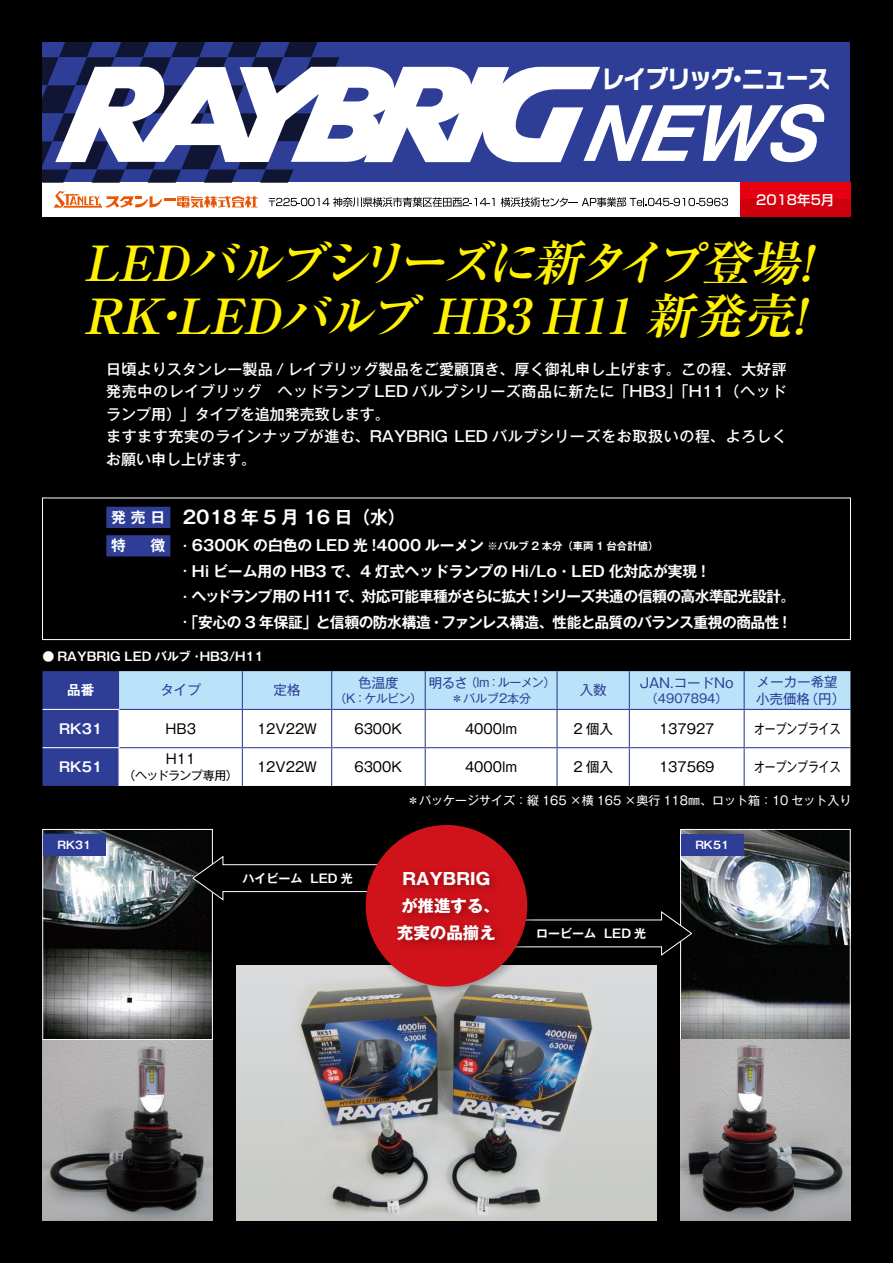
<style>
.page{position:relative;width:893px;height:1263px;background:#000}
.page>*{position:absolute;margin:0;border:0;box-sizing:border-box;transform-origin:0 0}
.t1{font:italic 700 48.45px/52.9px "Ryumin Pro";color:#fff100}
.t2{font:700 24px "Typelabo N";letter-spacing:-.02em;color:#fff;scale:.93 1}
.t3{font:700 18px "Gothic MB101 Pr 6 N De";color:#fff}
.t4{font:700 16.5px/27px "Gothic MB101 Pr 6 N";color:#fff;text-align:center}
.t5{font:700 15px/25.5px "Gothic MB101 Pr 6 N De";letter-spacing:-.025em;color:#fff}
.t6{font:500 15px/22.5px "Gothic MB101 Pr 6 N";letter-spacing:.01em;color:#fff}
.t7{font:13.5px "Gothic MB101 Pr 6 N";color:#000}
.t8{font:13.5px/16.5px "Gothic MB101 Pr 6 N";color:#2e3e96}
.t9{font:13.5px "Gothic MB101 Pr 6 N";color:#000;scale:.8 1}
.t10{font:700 13.5px "Gothic MB101 Pr 6 N De";color:#fff}
.t11{font:500 13.5px "Shin Go Pro";color:#fff}
.t12{font:700 12px "Gothic MB101 Pr 6 N De";color:#fff}
.t13{font:12px "Gothic MB101 Pr 6 N";color:#fff}
.t14{font:12px/15.8px "Gothic MB101 Pr 6 N";color:#2e3e96;text-align:center}
.t15{font:12px "Gothic MB101 Pr 6 N";letter-spacing:-.05em;color:#000}
.t16{font:700 10.5px "Gothic MB101 Pr 6 N De";color:#fff}
.s1{font-size:15px}
.s2{font-family:"Gothic MB101 Pr 6 N";font-weight:500;font-size:13.5px}
.s3{font-size:10.5px}
.s4{font-size:13.5px}
</style>
<div class="page">
<div style="left:43px;top:43px;width:807px;height:174px;background:#2e3e96"></div>
<div style="left:43px;top:183px;width:807px;height:34px;background:#fff"></div>
<div style="left:740px;top:183px;width:110px;height:34px;background:#e60012"></div>
<div style="left:740px;top:200px;width:110px;height:17px;background:#cf000e"></div>
<svg style="left:54px;top:191px;width:204px;height:17px"></svg>
<svg style="left:269px;top:197px;width:226px;height:10px"></svg>
<svg style="left:501px;top:197px;width:227px;height:10px"></svg>
<svg style="left:43px;top:43px;width:308px;height:140px"></svg>
<svg style="left:600px;top:104px;width:224px;height:58px"></svg>
<svg style="left:55px;top:66px;width:545px;height:96px;fill:#fff"></svg>
<div style="left:106px;top:507px;width:64px;height:21px;background:#2e3e96"></div>
<div style="left:106px;top:535px;width:64px;height:21px;background:#2e3e96"></div>
<img style="left:236px;top:965px;width:421px;height:255px">
<svg style="left:43px;top:671px;width:807px;height:115px;background:#97bae0"></svg>
<div style="left:120px;top:710px;width:730px;height:76px;background:#fff"></div>
<hr style="left:43px;top:709px;width:77px;height:1px;background:#fff">
<hr style="left:43px;top:747px;width:77px;height:1px;background:#fff">
<hr style="left:242px;top:671px;width:1px;height:38px;background:#2e3e96">
<hr style="left:331px;top:671px;width:1px;height:38px;background:#2e3e96">
<hr style="left:425px;top:671px;width:1px;height:38px;background:#2e3e96">
<hr style="left:556px;top:671px;width:2px;height:38px;background:#2e3e96">
<hr style="left:629px;top:671px;width:1px;height:38px;background:#2e3e96">
<hr style="left:744px;top:671px;width:1px;height:38px;background:#2e3e96">
<hr style="left:120px;top:709px;width:122px;height:1px;background:#2e3e96">
<hr style="left:120px;top:747px;width:122px;height:1px;background:#2e3e96">
<hr style="left:242px;top:709px;width:90px;height:1px;background:#2e3e96">
<hr style="left:242px;top:710px;width:1px;height:37px;background:#2e3e96">
<hr style="left:332px;top:709px;width:93px;height:1px;background:#2e3e96">
<hr style="left:331px;top:710px;width:1px;height:37px;background:#2e3e96">
<hr style="left:425px;top:709px;width:132px;height:1px;background:#2e3e96">
<hr style="left:425px;top:710px;width:1px;height:37px;background:#2e3e96">
<hr style="left:557px;top:709px;width:72px;height:1px;background:#2e3e96">
<hr style="left:556px;top:710px;width:2px;height:37px;background:#2e3e96">
<hr style="left:242px;top:747px;width:90px;height:1px;background:#2e3e96">
<hr style="left:332px;top:747px;width:93px;height:1px;background:#2e3e96">
<hr style="left:331px;top:748px;width:1px;height:38px;background:#2e3e96">
<hr style="left:425px;top:747px;width:132px;height:1px;background:#2e3e96">
<hr style="left:425px;top:748px;width:1px;height:38px;background:#2e3e96">
<hr style="left:557px;top:747px;width:72px;height:1px;background:#2e3e96">
<hr style="left:556px;top:748px;width:2px;height:38px;background:#2e3e96">
<hr style="left:629px;top:709px;width:115px;height:1px;background:#2e3e96">
<hr style="left:629px;top:710px;width:1px;height:37px;background:#2e3e96">
<hr style="left:744px;top:709px;width:106px;height:1px;background:#2e3e96">
<hr style="left:744px;top:710px;width:1px;height:37px;background:#2e3e96">
<hr style="left:242px;top:748px;width:1px;height:38px;background:#2e3e96">
<hr style="left:629px;top:747px;width:115px;height:1px;background:#2e3e96">
<hr style="left:629px;top:748px;width:1px;height:38px;background:#2e3e96">
<hr style="left:744px;top:747px;width:106px;height:1px;background:#2e3e96">
<hr style="left:744px;top:748px;width:1px;height:38px;background:#2e3e96">
<hr style="left:119px;top:710px;width:1px;height:37px;background:#fff">
<hr style="left:119px;top:748px;width:1px;height:38px;background:#fff">
<img style="left:43px;top:831px;width:170px;height:389px">
<div style="left:43px;top:829px;width:170px;height:211px;border:1px solid #fff"></div>
<img style="left:680px;top:831px;width:170px;height:389px">
<div style="left:680px;top:829px;width:170px;height:211px;border:1px solid #fff"></div>
<svg style="left:538px;top:910px;width:155px;height:46px"></svg>
<svg style="left:192px;top:855px;width:168px;height:46px"></svg>
<div style="left:360px;top:820px;width:178px;height:177px;background:#000;opacity:.3"></div>
<div style="left:366px;top:825px;width:161px;height:161px;background:#d0121b;border-radius:50%"></div>
<div style="left:393px;top:866px;width:112px;height:85px;background:#000;opacity:.3"></div>
<div style="left:43px;top:834px;width:63px;height:22px;background:#2e3e96"></div>
<div style="left:681px;top:834px;width:62px;height:22px;background:#2e3e96"></div>
<div style="left:42px;top:497px;width:809px;height:143px;border:1px solid #fff"></div>
<h2 class="t2" style="left:602px;top:62px;width:247px">レイブリッグ・ニュース</h2>
<p class="t11" style="left:756px;top:189px;width:80px">2018年5月</p>
<h1 class="t1" style="left:78px;top:233px;width:769px">LEDバルブシリーズに新タイプ登場！<br>ＲＫ・ＬＥＤバルブ HB3 H11新発売！</h1>
<p class="t6" style="left:106px;top:357px;width:682px">日頃よりスタンレー製品 / レイブリッグ製品をご愛顧頂き、厚く御礼申し上げます。この程、大好評発売中のレイブリッグ　ヘッドランプ LED バルブシリーズ商品に新たに「HB3」「H11（ヘッドランプ用）」タイプを追加発売致します。<br>ますます充実のラインナップが進む、RAYBRIG LED バルブシリーズをお取扱いの程、よろしくお願い申し上げます。</p>
<p class="t3" style="left:111px;top:502px;width:296px"><span class="s1">発 売 日</span> 2018 年 5 月 16 日（水）</p>
<p class="t5" style="left:179px;top:532px;width:618px;text-indent:-67px">特 　徴 <span class="s2">・</span>6300K の白色の LED 光 !4000 ルーメン <span class="s3">※バルブ 2 本分（車両 1 台合計値）<br></span><span class="s2">・</span>Hi ビーム用の HB3 で、4 灯式ヘッドランプの Hi/Lo・LED 化対応が実現 !<br><span class="s2">・</span>ヘッドランプ用の H11で、対応可能車種がさらに拡大 ! シリーズ共通の信頼の高水準配光設計。<span class="s2">・</span>「安心の 3 年保証」と信頼の防水構造・ファンレス構造、性能と品質のバランス重視の商品性 !</p>
<p class="t12" style="left:43px;top:647px;width:223px">● RAYBRIG LED バルブ･HB3/H11</p>
<p class="t10" style="left:67px;top:679px;width:28px">品番</p>
<p class="t8" style="left:160px;top:681px;width:42px">タイプ</p>
<p class="t8" style="left:274px;top:681px;width:28px">定格</p>
<p class="t8" style="left:756px;top:673px;width:91px">メーカー希望小売価格（円）</p>
<p class="t8" style="left:358px;top:673px;width:42px">色温度</p>
<p class="t14" style="left:335px;top:690px;width:89px">（K：ケルビン）</p>
<p class="t14" style="left:429px;top:674px;width:128px"><span class="s4">明るさ</span>（lm：ルーメン）＊バルブ2本分</p>
<p class="t8" style="left:580px;top:681px;width:28px">入数</p>
<p class="t8" style="left:640px;top:673px;width:96px">JAN.コードNo</p>
<p class="t14" style="left:646px;top:690px;width:83px">（4907894）</p>
<p class="t10" style="left:59px;top:717px;width:45px">RK31</p>
<p class="t7" style="left:165px;top:717px;width:32px">HB3</p>
<p class="t7" style="left:257px;top:717px;width:61px">12V22W</p>
<p class="t7" style="left:354px;top:717px;width:49px">6300K</p>
<p class="t7" style="left:465px;top:717px;width:54px">4000lm</p>
<p class="t7" style="left:573px;top:717px;width:41px">2 個入</p>
<p class="t7" style="left:659px;top:717px;width:57px">137927</p>
<p class="t9" style="left:754px;top:717px;width:109px">オープンプライス</p>
<p class="t10" style="left:59px;top:756px;width:45px">RK51</p>
<p class="t7" style="left:166px;top:748px;width:31px">H11</p>
<p class="t15" style="left:124px;top:765px;width:116px">（ヘッドランプ専用）</p>
<p class="t7" style="left:257px;top:756px;width:61px">12V22W</p>
<p class="t7" style="left:354px;top:756px;width:49px">6300K</p>
<p class="t7" style="left:465px;top:756px;width:54px">4000lm</p>
<p class="t7" style="left:573px;top:756px;width:41px">2 個入</p>
<p class="t7" style="left:659px;top:756px;width:57px">137569</p>
<p class="t9" style="left:754px;top:756px;width:109px">オープンプライス</p>
<p class="t13" style="left:407px;top:790px;width:446px">＊パッケージサイズ：縦 165 ×横 165 ×奥行 118㎜、ロット箱：10 セット入り</p>
<p class="t16" style="left:57px;top:836px;width:35px">RK31</p>
<p class="t16" style="left:695px;top:836px;width:35px">RK51</p>
<p class="t12" style="left:243px;top:869px;width:112px">ハイビーム LED 光</p>
<p class="t4" style="left:397px;top:865px;width:105px">RAYBRIGが推進する、充実の品揃え</p>
<p class="t12" style="left:536px;top:923px;width:112px">ロービーム LED 光</p>
</div>
